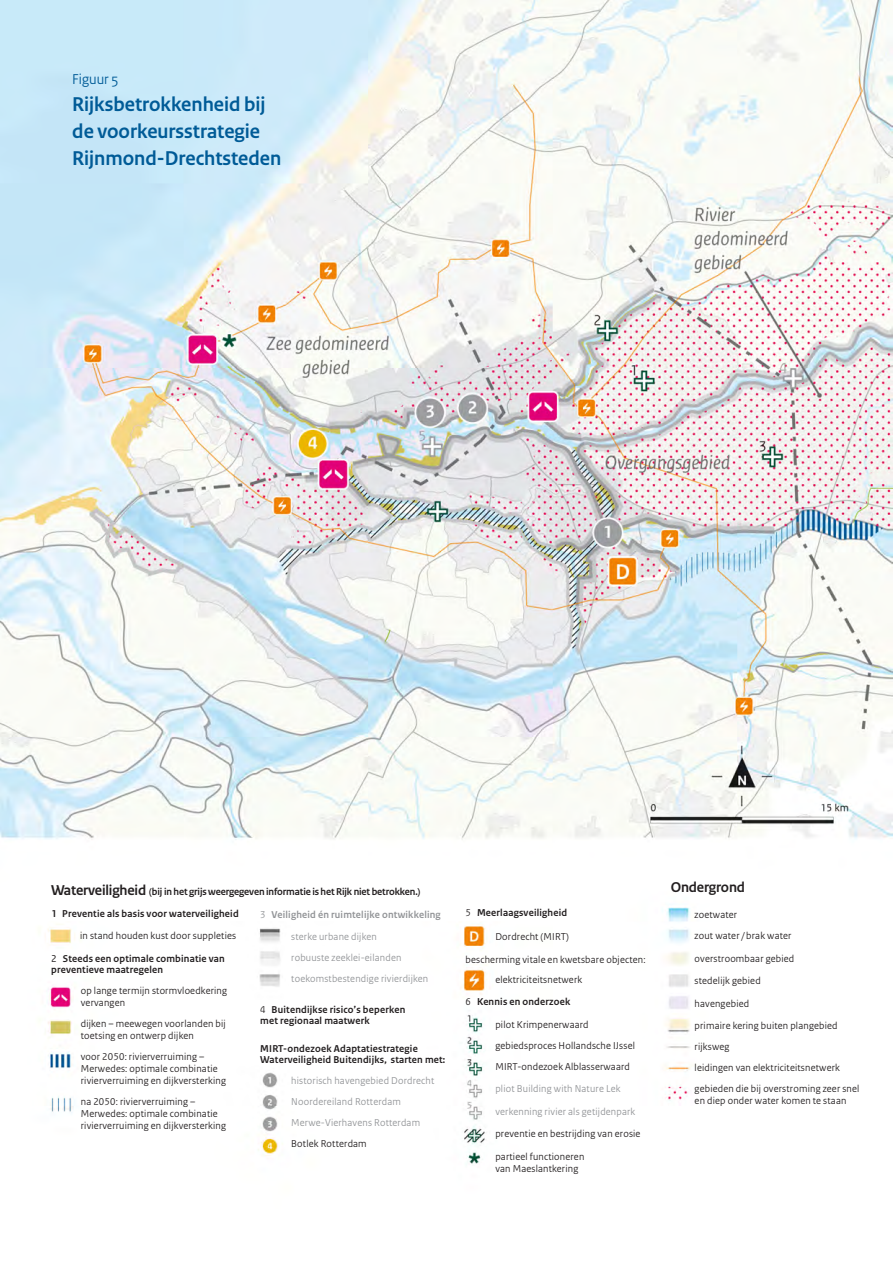
<style>
.page{position:relative;width:893px;height:1263px;background:#fff}
.page>*{position:absolute;margin:0;border:0;box-sizing:border-box;transform-origin:0 0}
._20_RO_Kader_Kop_Cya{font:700 21px/27px "Rijksoverheid Sans Heading";color:#005b97}
._20_RO_Kader_Kop_Cya-2{font:700 15px "Rijksoverheid Sans Heading";letter-spacing:-.01em;color:#231f20}
._20_RO_Kader_Kop_Cya-3{font:15px "Rijksoverheid Sans Heading";color:#005b97}
._20_RO_Kader_Kop_Cya-4{font:10.5px/12px "Rijksoverheid Sans Heading";letter-spacing:.02em;color:#231f20}
._20_RO_Kader_Kop_Cya-5{font:700 10.5px/10.5px "Rijksoverheid Sans Heading";letter-spacing:.02em;color:#231f20}
._20_RO_Kader_Kop_Cya-6{font:10.5px "Rijksoverheid Sans Heading";letter-spacing:.02em;color:#939598}
._20_RO_Kader_Kop_Cya-7{font:700 10.5px "Rijksoverheid Sans Heading";letter-spacing:-.01em;color:#231f20}
._20_RO_Kader_Kop_Cya-8{font:700 10.5px "Rijksoverheid Sans Heading";letter-spacing:.02em;color:#939598}
.s1{font-size:15px}
.s2{font-family:"Rijksoverheid Sans Text";font-weight:400}
.s3{font-style:italic}
.s4{font-weight:400}
.s5{font-weight:400;font-style:italic}
</style>
<div class="page">
<img style="left:0;top:0;width:893px;height:1164px">
<p class="_20_RO_Kader_Kop_Cya-3" style="left:72px;top:70px;width:47px">Figuur 5</p>
<p class="_20_RO_Kader_Kop_Cya" style="left:72px;top:91px;width:211px">Rijksbetrokkenheid bij de voorkeursstrategie<br>Rijnmond-Drechtsteden</p>
<p class="_20_RO_Kader_Kop_Cya-7" style="left:51px;top:886px;width:371px"><span class="s1">Waterveiligheid</span> (bij in het grijs weergegeven informatie is het Rijk niet betrokken.)</p>
<p class="_20_RO_Kader_Kop_Cya-2" style="left:671px;top:878px;width:76px">Ondergrond</p>
<p class="_20_RO_Kader_Kop_Cya-5" style="left:52px;top:908px;width:188px">1 Preventie als basis voor waterveiligheid</p>
<p class="_20_RO_Kader_Kop_Cya-4" style="left:80px;top:930px;width:157px">in stand houden kust door suppleties</p>
<p class="_20_RO_Kader_Kop_Cya-5" style="left:51px;top:954px;width:175px"><span class="s2">2</span> Steeds een optimale combinatie van preventieve maatregelen</p>
<p class="_20_RO_Kader_Kop_Cya-4" style="left:81px;top:985px;width:148px">op lange termijn stormvloedkering vervangen</p>
<p class="_20_RO_Kader_Kop_Cya-4" style="left:81px;top:1018px;width:146px">dijken – meewegen voorlanden bij toetsing en ontwerp dijken</p>
<p class="_20_RO_Kader_Kop_Cya-4" style="left:81px;top:1050px;width:147px">voor 20<span class="s3">5</span>0: rivierverruiming –<br>Merwedes: optimale combinatie rivierverruiming en dijkversterking</p>
<p class="_20_RO_Kader_Kop_Cya-4" style="left:81px;top:1095px;width:147px">na 20<span class="s3">5</span>0: rivierverruiming –<br>Merwedes: optimale combinatie rivierverruiming en dijkversterking</p>
<p class="_20_RO_Kader_Kop_Cya-8" style="left:260px;top:909px;width:182px"><span class="s4">3</span> Veiligheid én ruimtelijke ontwikkeling</p>
<p class="_20_RO_Kader_Kop_Cya-6" style="left:291px;top:931px;width:87px">sterke urbane dijken</p>
<p class="_20_RO_Kader_Kop_Cya-6" style="left:291px;top:951px;width:112px">robuuste zeeklei-eilanden</p>
<p class="_20_RO_Kader_Kop_Cya-6" style="left:291px;top:972px;width:138px">toekomstbestendige rivierdijken</p>
<p class="_20_RO_Kader_Kop_Cya-5" style="left:260px;top:1005px;width:147px"><span class="s4">4</span> Buitendijkse risico’s beperken met regionaal maatwerk</p>
<p class="_20_RO_Kader_Kop_Cya-5" style="left:260px;top:1044px;width:187px">MIRT-ondezoek Adaptatiestrategie<br>Waterveiligheid Buitendijks, starten met:</p>
<p class="_20_RO_Kader_Kop_Cya-6" style="left:291px;top:1074px;width:144px">historisch havengebied Dordrecht</p>
<p class="_20_RO_Kader_Kop_Cya-6" style="left:291px;top:1095px;width:111px">Noordereiland Rotterdam</p>
<p class="_20_RO_Kader_Kop_Cya-6" style="left:291px;top:1116px;width:130px">Merwe-Vierhavens Rotterdam</p>
<p class="_20_RO_Kader_Kop_Cya-4" style="left:291px;top:1138px;width:77px">Botlek Rotterdam</p>
<p class="_20_RO_Kader_Kop_Cya-5" style="left:466px;top:907px;width:103px"><span class="s5">5</span> Meerlaagsveiligheid</p>
<p class="_20_RO_Kader_Kop_Cya-4" style="left:495px;top:931px;width:75px">Dordrecht (MIRT)</p>
<p class="_20_RO_Kader_Kop_Cya-4" style="left:495px;top:974px;width:88px">elektriciteitsnetwerk</p>
<p class="_20_RO_Kader_Kop_Cya-4" style="left:495px;top:1019px;width:95px">pilot Krimpenerwaard</p>
<p class="_20_RO_Kader_Kop_Cya-4" style="left:495px;top:1040px;width:141px">gebiedsproces Hollandsche IJssel</p>
<p class="_20_RO_Kader_Kop_Cya-4" style="left:495px;top:1061px;width:136px">MIRT-ondezoek Alblasserwaard</p>
<p class="_20_RO_Kader_Kop_Cya-6" style="left:495px;top:1083px;width:127px">pliot Building with Nature Lek</p>
<p class="_20_RO_Kader_Kop_Cya-6" style="left:495px;top:1105px;width:141px">verkenning rivier als getijdenpark</p>
<p class="_20_RO_Kader_Kop_Cya-4" style="left:495px;top:1128px;width:147px">preventie en bestrijding van erosie</p>
<p class="_20_RO_Kader_Kop_Cya-4" style="left:495px;top:1151px;width:90px">partieel functioneren van Maeslantkering</p>
<p class="_20_RO_Kader_Kop_Cya-4" style="left:466px;top:953px;width:181px">bescherming vitale en kwetsbare objecten:</p>
<p class="_20_RO_Kader_Kop_Cya-5" style="left:466px;top:997px;width:106px"><span class="s4">6</span> Kennis en onderzoek</p>
<p class="_20_RO_Kader_Kop_Cya-4" style="left:695px;top:909px;width:44px">zoetwater</p>
<p class="_20_RO_Kader_Kop_Cya-4" style="left:695px;top:930px;width:98px">zout water / brak water</p>
<p class="_20_RO_Kader_Kop_Cya-4" style="left:695px;top:952px;width:101px">overstroombaar gebied</p>
<p class="_20_RO_Kader_Kop_Cya-4" style="left:695px;top:975px;width:68px">stedelijk gebied</p>
<p class="_20_RO_Kader_Kop_Cya-4" style="left:695px;top:997px;width:56px">havengebied</p>
<p class="_20_RO_Kader_Kop_Cya-4" style="left:695px;top:1020px;width:144px">primaire kering buiten plangebied</p>
<p class="_20_RO_Kader_Kop_Cya-4" style="left:695px;top:1041px;width:36px">rijksweg</p>
<p class="_20_RO_Kader_Kop_Cya-4" style="left:695px;top:1062px;width:147px">leidingen van elektriciteitsnetwerk</p>
<p class="_20_RO_Kader_Kop_Cya-4" style="left:695px;top:1082px;width:166px">gebieden die bij overstroming zeer snel en diep onder water komen te staan</p>
</div>
